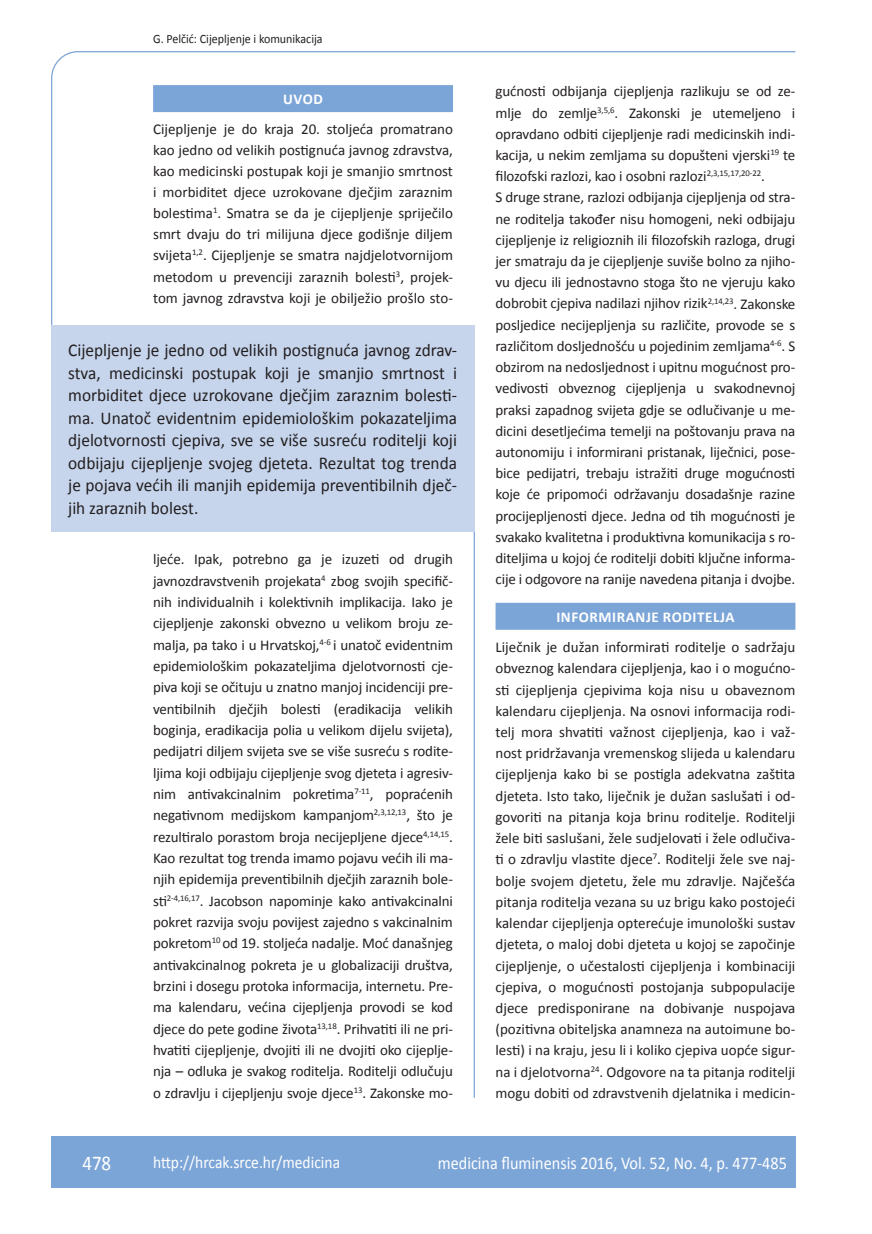
<style>
.page{position:relative;width:872px;height:1234px;background:#fff}
.page>*{position:absolute;margin:0;border:0;box-sizing:border-box;transform-origin:0 0}
.t1{font:21px "Calibri";color:#fff;scale:.9 1}
.t2{font:18px/22.5px "Calibri";color:#231f20;text-align:justify;scale:.96 1}
.t3{font:18px "Calibri";color:#fff;scale:.9 1}
.t4{font:17.25px "Calibri";color:#fff;scale:.9 1}
.t5{font:15px/21.1px "Calibri";letter-spacing:-.01em;color:#231f20;text-align:justify}
.t6{font:700 15px "Calibri";letter-spacing:.04em;color:#fff}
.t7{font:12.75px "Calibri";color:#231f20;scale:.94 1}
</style>
<div class="page">
<svg style="left:51px;top:51px;width:745px;height:275px"></svg>
<hr style="left:473px;top:531px;width:2px;height:566px;background:#7ca5d7">
<div style="left:51px;top:1135px;width:744px;height:51px;background:#7ca5d7"></div>
<div style="left:153px;top:85px;width:300px;height:27px;background:#7ca5d7"></div>
<div style="left:495px;top:602px;width:300px;height:27px;background:#7ca5d7"></div>
<div style="left:51px;top:325px;width:423px;height:206px;background:#c6d5ec"></div>
<p class="t7" style="left:153px;top:30px;width:182px">G. Pelčić: Cijepljenje i komunikacija</p>
<p class="t6" style="left:283px;top:90px;width:41px">UVOD</p>
<p class="t5" style="left:153px;top:118px;width:301px">Cijepljenje je do kraja 20. stoljeća promatrano kao jedno od velikih postignuća javnog zdravstva, kao medicinski postupak koji je smanjio smrtnost i morbiditet djece uzrokovane dječjim zaraznim bolestima<sup>1</sup>. Smatra se da je cijepljenje spriječilo smrt dvaju do tri milijuna djece godišnje diljem svijeta<sup>1,2</sup>. Cijepljenje se smatra najdjelotvornijom metodom u prevenciji zaraznih bolesti<sup>3</sup>, projek&shy;tom javnog zdravstva koji je obilježio prošlo sto-</p>
<p class="t2" style="left:68px;top:338px;width:407px">Cijepljenje je jedno od velikih postignuća javnog zdrav&shy;stva, medicinski postupak koji je smanjio smrtnost i morbiditet djece uzrokovane dječjim zaraznim bolesti&shy;ma. Unatoč evidentnim epidemiološkim pokazateljima djelotvornosti cjepiva, sve se više susreću roditelji koji odbijaju cijepljenje svojeg djeteta. Rezultat tog trenda je pojava većih ili manjih epidemija preventibilnih dječ&shy;jih zaraznih bolest.</p>
<p class="t5" style="left:153px;top:548px;width:301px">ljeće. Ipak, potrebno ga je izuzeti od drugih javnozdravstvenih projekata<sup>4</sup> zbog svojih specifič&shy;nih individualnih i kolektivnih implikacija. Iako je cijepljenje zakonski obvezno u velikom broju ze&shy;malja, pa tako i u Hrvatskoj,<sup>4-6</sup> i unatoč evidentnim epidemiološkim pokazateljima djelotvornosti cje&shy;piva koji se očituju u znatno manjoj incidenciji pre&shy;ventibilnih dječjih bolesti (eradikacija velikih boginja, eradikacija polia u velikom dijelu svijeta), pedijatri diljem svijeta sve se više susreću s rodite&shy;ljima koji odbijaju cijepljenje svog djeteta i agresiv&shy;nim antivakcinalnim pokretima<sup>7-11</sup>, popraćenih negativnom medijskom kampanjom<sup>2,3,12,13</sup>, što je rezultiralo porastom broja necijepljene djece<sup>4,14,15</sup>.<br>Kao rezultat tog trenda imamo pojavu većih ili ma&shy;njih epidemija preventibilnih dječjih zaraznih bole&shy;sti<sup>2-4,16,17</sup>. Jacobson napominje kako antivakcinalni pokret razvija svoju povijest zajedno s vakcinalnim pokretom<sup>10</sup> od 19. stoljeća nadalje. Moć današnjeg antivakcinalnog pokreta je u globalizaciji društva, brzini i dosegu protoka informacija, internetu. Pre&shy;ma kalendaru, većina cijepljenja provodi se kod djece do pete godine života<sup>13,18</sup>. Prihvatiti ili ne pri&shy;hvatiti cijepljenje, dvojiti ili ne dvojiti oko cijeplje&shy;nja – odluka je svakog roditelja. Roditelji odlučuju o zdravlju i cijepljenju svoje djece<sup>13</sup>. Zakonske mo-</p>
<p class="t5" style="left:495px;top:80px;width:301px;text-align:left">gućnosti odbijanja cijepljenja razlikuju se od ze&shy;mlje do zemlje<sup>3,5,6</sup>. Zakonski je utemeljeno i opravdano odbiti cijepljenje radi medicinskih indi&shy;kacija, u nekim zemljama su dopušteni vjerski<sup>19</sup> te filozofski razlozi, kao i osobni razlozi<sup>2,3,15,17,20-22</sup>.<br>S druge strane, razlozi odbijanja cijepljenja od stra&shy;ne roditelja također nisu homogeni, neki odbijaju cijepljenje iz religioznih ili filozofskih razloga, drugi jer smatraju da je cijepljenje suviše bolno za njiho&shy;vu djecu ili jednostavno stoga što ne vjeruju kako dobrobit cjepiva nadilazi njihov rizik<sup>2,14,23</sup>. Zakonske posljedice necijepljenja su različite, provode se s različitom dosljednošću u pojedinim zemljama<sup>4-6</sup>. S obzirom na nedosljednost i upitnu mogućnost pro&shy;vedivosti obveznog cijepljenja u svakodnevnoj praksi zapadnog svijeta gdje se odlučivanje u me&shy;dicini desetljećima temelji na poštovanju prava na autonomiju i informirani pristanak, liječnici, pose&shy;bice pedijatri, trebaju istražiti druge mogućnosti koje će pripomoći održavanju dosadašnje razine procijepljenosti djece. Jedna od tih mogućnosti je svakako kvalitetna i produktivna komunikacija s ro&shy;diteljima u kojoj će roditelji dobiti ključne informa&shy;cije i odgovore na ranije navedena pitanja i dvojbe.</p>
<p class="t6" style="left:556px;top:607px;width:178px">INFORMIRANJE RODITELJA</p>
<p class="t5" style="left:495px;top:635px;width:301px">Liječnik je dužan informirati roditelje o sadržaju obveznog kalendara cijepljenja, kao i o mogućno&shy;sti cijepljenja cjepivima koja nisu u obaveznom kalendaru cijepljenja. Na osnovi informacija rodi&shy;telj mora shvatiti važnost cijepljenja, kao i važ&shy;nost pridržavanja vremenskog slijeda u kalendaru cijepljenja kako bi se postigla adekvatna zaštita djeteta. Isto tako, liječnik je dužan saslušati i od&shy;govoriti na pitanja koja brinu roditelje. Roditelji žele biti saslušani, žele sudjelovati i žele odlučiva&shy;ti o zdravlju vlastite djece<sup>7</sup>. Roditelji žele sve naj&shy;bolje svojem djetetu, žele mu zdravlje. Najčešća pitanja roditelja vezana su uz brigu kako postojeći kalendar cijepljenja opterećuje imunološki sustav djeteta, o maloj dobi djeteta u kojoj se započinje cijepljenje, o učestalosti cijepljenja i kombinaciji cjepiva, o mogućnosti postojanja subpopulacije djece predisponirane na dobivanje nuspojava (pozitivna obiteljska anamneza na autoimune bo&shy;lesti) i na kraju, jesu li i koliko cjepiva uopće sigur&shy;na i djelotvorna<sup>24</sup>. Odgovore na ta pitanja roditelji mogu dobiti od zdravstvenih djelatnika i medicin-</p>
<h1 class="t1" style="left:82px;top:1149px;width:33px">478</h1>
<p class="t4" style="left:153px;top:1150px;width:209px">http://hrcak.srce.hr/medicina</p>
<p class="t3" style="left:438px;top:1151px;width:389px">medicina fluminensis 2016, Vol. 52, No. 4, p. 477-485</p>
</div>
